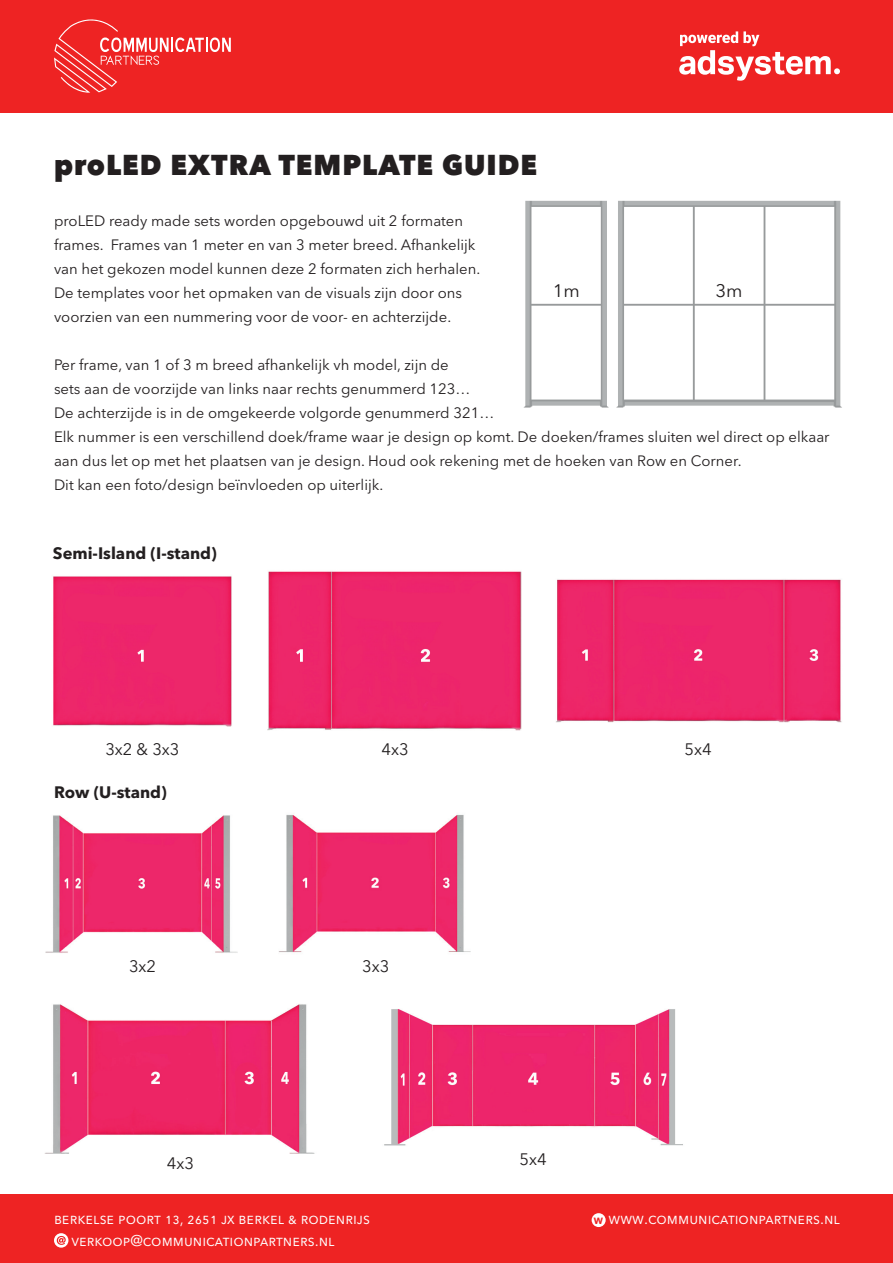
<style>
.page{position:relative;width:893px;height:1263px;background:#fff}
.page>*{position:absolute;margin:0;border:0;box-sizing:border-box;transform-origin:0 0}
.t1{font:800 28.5px "Avenir Next LT Pro";letter-spacing:.035em;color:#231f20}
.t2{font:18px "Avenir Next LT Pro";color:#231f20}
.t3{font:700 16.5px "Avenir Next LT Pro";color:#231f20}
.t4{font:16.5px "Avenir Next LT Pro";color:#231f20}
.t5{font:15.45px/21.6px "Avenir Next LT Pro";color:#fff}
.t6{font:14.85px/24px "Avenir Next LT Pro";color:#231f20}
.s1{font-weight:700;font-size:9px;color:#ee2323}
</style>
<div class="page">
<img style="left:523px;top:200px;width:319px;height:208px">
<div style="left:0;top:1195px;width:893px;height:68px;background:#ee2323"></div>
<div style="left:0;top:0;width:893px;height:112px;background:#ee2323"></div>
<svg style="left:54px;top:19px;width:177px;height:74px"></svg>
<div style="left:54px;top:1233px;width:14px;height:14px;background:#fff;border-radius:50%"></div>
<svg style="left:57px;top:1236px;width:9px;height:9px"></svg>
<svg style="left:679px;top:31px;width:161px;height:50px"></svg>
<div style="left:592px;top:1213px;width:14px;height:14px;background:#fff;border-radius:50%"></div>
<img style="left:279px;top:814px;width:192px;height:139px">
<img style="left:44px;top:1004px;width:271px;height:150px">
<img style="left:384px;top:1009px;width:299px;height:137px">
<img style="left:53px;top:576px;width:179px;height:151px">
<img style="left:267px;top:571px;width:255px;height:160px">
<img style="left:556px;top:579px;width:286px;height:144px">
<img style="left:46px;top:815px;width:191px;height:138px">
<h1 class="t1" style="left:54px;top:148px;width:485px">proLED EXTRA TEMPLATE GUIDE</h1>
<p class="t6" style="left:54px;top:209px;width:428px">proLED ready made sets worden opgebouwd uit 2 formaten frames. Frames van 1 meter en van 3 meter breed. Afhankelijk van het gekozen model kunnen deze 2 formaten zich herhalen.<br>De templates voor het opmaken van de visuals zijn door ons voorzien van een nummering voor de voor- en achterzijde.</p>
<p class="t6" style="left:54px;top:353px;width:777px">Per frame, van 1 of 3 m breed afhankelijk vh model, zijn de<br>sets aan de voorzijde van links naar rechts genummerd 123…<br>De achterzijde is in de omgekeerde volgorde genummerd 321…<br>Elk nummer is een verschillend doek/frame waar je design op komt. De doeken/frames sluiten wel direct op elkaar aan dus let op met het plaatsen van je design. Houd ook rekening met de hoeken van Row en Corner.<br>Dit kan een foto/design beïnvloeden op uiterlijk.</p>
<p class="t2" style="left:715px;top:280px;width:29px">3m</p>
<p class="t2" style="left:553px;top:280px;width:29px">1m</p>
<p class="t3" style="left:53px;top:543px;width:165px">Semi-Island (I-stand)</p>
<p class="t4" style="left:105px;top:739px;width:76px">3x2 &amp; 3x3</p>
<p class="t4" style="left:381px;top:739px;width:29px">4x3</p>
<p class="t4" style="left:684px;top:739px;width:29px">5x4</p>
<p class="t3" style="left:54px;top:782px;width:114px">Row (U-stand)</p>
<p class="t4" style="left:129px;top:956px;width:29px">3x2</p>
<p class="t4" style="left:362px;top:956px;width:29px">3x3</p>
<p class="t4" style="left:167px;top:1153px;width:29px">4x3</p>
<p class="t4" style="left:519px;top:1150px;width:29px">5x4</p>
<p class="t5" style="left:71px;top:1208px;width:300px;text-indent:-17px">berkelse poort 13, 2651 jx berkel &amp; rodenrijs verkoop@communicationpartners.nl</p>
<p class="t5" style="left:594px;top:1208px;width:248px"><span class="s1">W</span> www.communicationpartners.nl</p>
</div>
